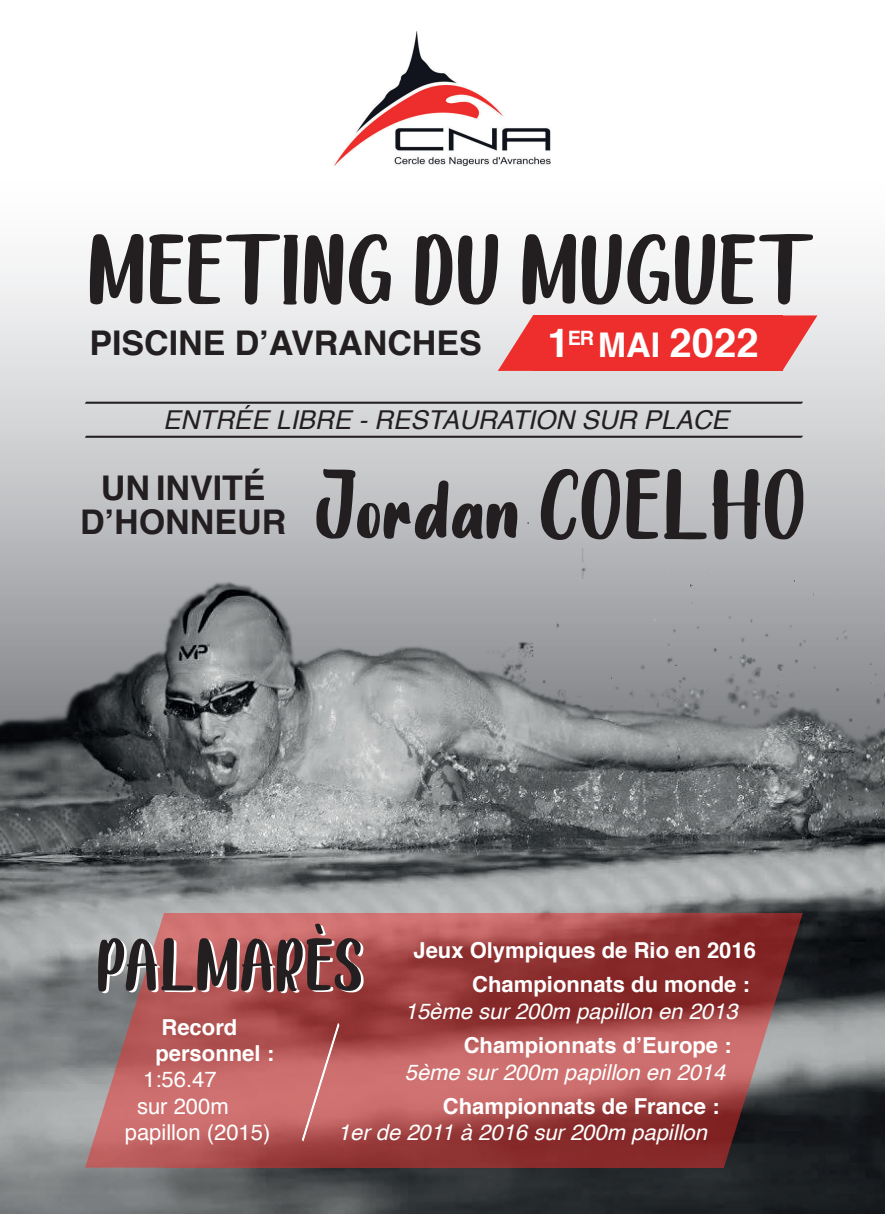
<style>
.page{position:relative;width:885px;height:1225px;background:#fff}
.page>*{position:absolute;margin:0;border:0;box-sizing:border-box;transform-origin:0 0}
.t1{font:94px "Chocolate DRINK DEMO";color:#231f20}
.t2{font:700 40px "Helvetica";color:#fff}
.t3{font:700 34px/34px "Helvetica";color:#231f20;text-align:center}
.t4{font:italic 26px "Helvetica";color:#231f20}
.t5{font:700 22px/34.4px "Helvetica";color:#fff;text-align:right}
.t6{font:italic 22px "Helvetica";color:#fff}
.t7{font:22px "Helvetica";color:#fff}
.s1{font-size:34px}
</style>
<div class="page">
<svg style="left:0;top:261px;width:884px;height:255px"></svg>
<img style="left:0;top:516px;width:884px;height:697px">
<img style="left:334px;top:31px;width:216px;height:135px">
<div style="left:533px;top:315px;width:249px;height:56px;background:#ee2e2c"></div>
<svg style="left:497px;top:315px;width:36px;height:56px;background:#ea8d8d"></svg>
<svg style="left:782px;top:315px;width:35px;height:56px;background:#e88787"></svg>
<svg style="left:85px;top:401px;width:718px;height:3px;background:#5b585a"></svg>
<svg style="left:85px;top:435px;width:718px;height:3px;background:#585657"></svg>
<svg style="left:363px;top:913px;width:282px;height:254px;background:#a74949"></svg>
<svg style="left:645px;top:913px;width:157px;height:254px;background:#864041"></svg>
<svg style="left:85px;top:913px;width:278px;height:254px;background:#a96262"></svg>
<h1 class="t1" style="left:87px;top:212px;width:712px">MEET ING DU MUGUET</h1>
<h3 class="t3" style="left:89px;top:327px;width:394px">PISCINE D’AVRANCHES</h3>
<h2 class="t2" style="left:547px;top:310px;width:213px">1<sup>ER</sup> <span class="s1">MAI</span> 2022</h2>
<p class="t4" style="left:163px;top:399px;width:567px">ENTRÉE LIBRE - RESTAURATION SUR PLACE</p>
<h3 class="t3" style="left:80px;top:471px;width:207px">UN INVITÉ<br>D’HONNEUR</h3>
<h1 class="t1" style="left:313px;top:447px;width:494px">Jordan COELHO</h1>
<p class="t5" style="left:155px;top:1013px;width:120px;line-height:26.4px;text-align:left">Record personnel :</p>
<p class="t7" style="left:143px;top:1062px;width:75px">1:56.47</p>
<p class="t7" style="left:137px;top:1089px;width:93px">sur 200m</p>
<p class="t7" style="left:125px;top:1115px;width:147px">papillon (2015)</p>
<p class="t5" style="left:413px;top:933px;width:344px">Jeux Olympiques de Rio en 2016<br>Championnats du monde :</p>
<p class="t6" style="left:405px;top:993px;width:334px">15ème sur 200m papillon en 2013</p>
<p class="t5" style="left:463px;top:1028px;width:269px">Championnats d’Europe :</p>
<p class="t6" style="left:405px;top:1054px;width:322px">5ème sur 200m papillon en 2014</p>
<p class="t5" style="left:443px;top:1089px;width:278px">Championnats de France :</p>
<p class="t6" style="left:338px;top:1115px;width:370px">1er de 2011 à 2016 sur 200m papillon</p>
</div>
